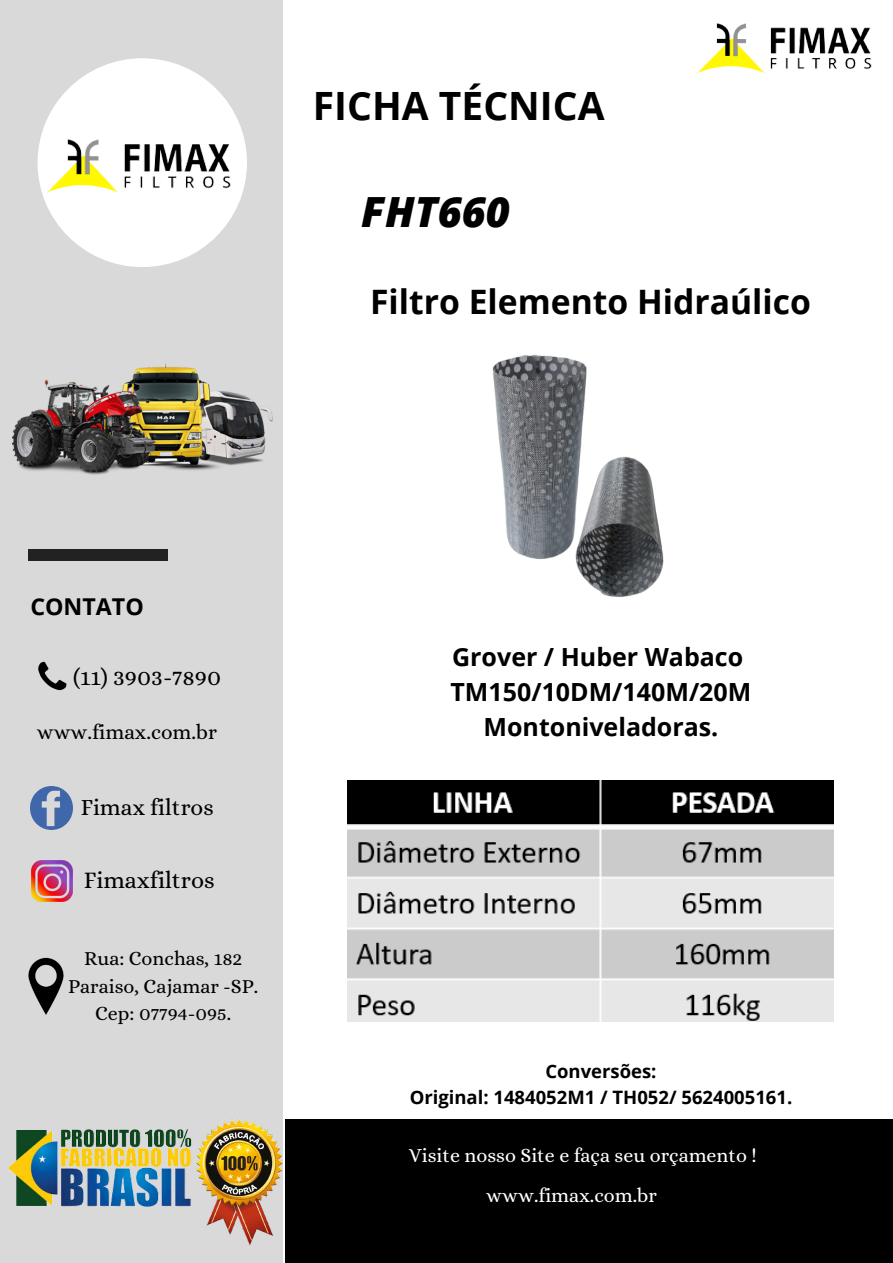
<style>
.page{position:relative;width:893px;height:1263px;background:#fff}
.page>*{position:absolute;margin:0;border:0;box-sizing:border-box;transform-origin:0 0}
.t1{font:italic 800 41.62px "Open Sans";color:#000}
.t2{font:700 39px "Open Sans";color:#000}
.t3{font:700 33.67px "Open Sans";color:#000}
.t4{font:700 24.97px "Open Sans";color:#000}
.t5{font:24.15px "Alice";color:#000}
.t6{font:23.85px "Alice";color:#000}
.t7{font:23.33px "Alice";color:#000}
.t8{font:700 23.17px "Open Sans";color:#000}
.t9{font:21.08px "Alice";color:#000}
.t10{font:19.95px "Alice";color:#fff}
.t11{font:19.95px "Alice";color:#000}
.t12{font:700 18.45px "Open Sans";color:#000}
</style>
<div class="page">
<div style="left:0;top:0;width:283px;height:1263px;background:#d9d9d9"></div>
<div style="left:38px;top:58px;width:209px;height:209px;background:#fff;border-radius:50%"></div>
<img style="left:37px;top:124px;width:210px;height:77px">
<img style="left:697px;top:23px;width:175px;height:51px">
<div style="left:285px;top:1119px;width:608px;height:144px;background:#000"></div>
<img style="left:13px;top:363px;width:259px;height:112px">
<div style="left:28px;top:550px;width:139px;height:11px;background:#222"></div>
<img style="left:32px;top:860px;width:41px;height:41px">
<img style="left:28px;top:957px;width:36px;height:58px">
<img style="left:30px;top:786px;width:43px;height:43px">
<img style="left:198px;top:1120px;width:85px;height:126px">
<img style="left:8px;top:1129px;width:190px;height:78px">
<img style="left:38px;top:661px;width:29px;height:30px">
<img style="left:348px;top:781px;width:485px;height:240px">
<img style="left:492px;top:354px;width:95px;height:205px">
<img style="left:544px;top:389px;width:120px;height:208px">
<p class="t2" style="left:313px;top:78px;width:293px">FICHA TÉCNICA</p>
<p class="t1" style="left:361px;top:182px;width:150px">FHT660</p>
<p class="t3" style="left:370px;top:278px;width:442px">Filtro Elemento Hidraúlico</p>
<p class="t8" style="left:30px;top:590px;width:115px">CONTATO</p>
<p class="t5" style="left:73px;top:663px;width:150px">(11) 3903-7890</p>
<p class="t9" style="left:37px;top:720px;width:182px">www.fimax.com.br</p>
<p class="t7" style="left:81px;top:794px;width:134px">Fimax filtros</p>
<p class="t6" style="left:84px;top:867px;width:132px">Fimaxfiltros</p>
<p class="t11" style="left:84px;top:947px;width:160px">Rua: Conchas, 182</p>
<p class="t11" style="left:68px;top:974px;width:192px">Paraiso, Cajamar -SP.</p>
<p class="t11" style="left:95px;top:1002px;width:138px">Cep: 07794-095.</p>
<p class="t4" style="left:452px;top:639px;width:292px">Grover / Huber Wabaco</p>
<p class="t4" style="left:450px;top:674px;width:302px">TM150/10DM/140M/20M</p>
<p class="t4" style="left:483px;top:709px;width:236px">Montoniveladoras.</p>
<p class="t12" style="left:545px;top:1058px;width:113px">Conversões:</p>
<p class="t12" style="left:410px;top:1084px;width:384px">Original: 1484052M1 / TH052/ 5624005161.</p>
<p class="t10" style="left:409px;top:1144px;width:349px">Visite nosso Site e faça seu orçamento !</p>
<p class="t10" style="left:486px;top:1184px;width:172px">www.fimax.com.br</p>
</div>
